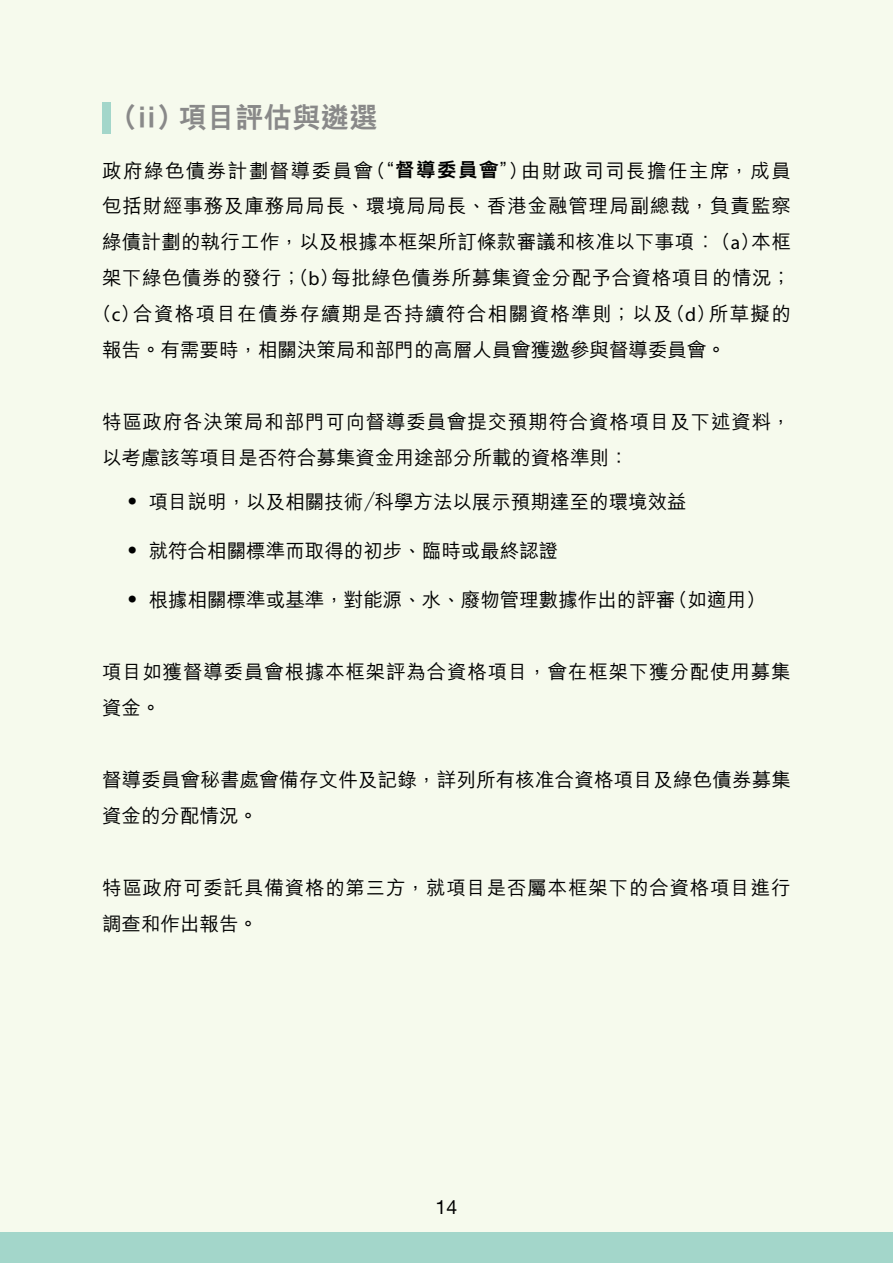
<style>
.page{position:relative;width:893px;height:1263px;background:#f6faed}
.page>*{position:absolute;margin:0;border:0;box-sizing:border-box;transform-origin:0 0}
.t1{font:800 28.5px "M Hei HK";color:#898989}
.t2{font:500 19.5px/36px "M Hei HK";letter-spacing:.025em;color:#000}
.t3{font:500 19.5px "M Hei HK";color:#000}
.t4{font:500 19.5px "M Hei HK";letter-spacing:.07em;color:#000}
.t5{font:500 19.5px "M Hei HK";letter-spacing:.075em;color:#000}
.t6{font:500 19.5px "M Hei HK";letter-spacing:.045em;color:#000}
.t7{font:19.5px "Helvetica Neue LT Std";color:#000}
.s1{font-weight:800}
.s2{font-family:"Myriad Pro";font-weight:400}
.s3{font-family:"Helvetica Neue LT Std";font-weight:700}
</style>
<div class="page">
<div style="left:0;top:1232px;width:893px;height:31px;background:#a3d6ca"></div>
<div style="left:102px;top:102px;width:9px;height:31px;background:#a3d6ca"></div>
<h1 class="t1" style="left:109px;top:103px;width:270px">（ii）項目評估與遴選</h1>
<p class="t5" style="left:102px;top:156px;width:690px">政府綠色債券計劃督導委員會（“<span class="s1">督導委員會</span>”）由財政司司長擔任主席，成員</p>
<p class="t6" style="left:102px;top:191px;width:690px">包括財經事務及庫務局局長、環境局局長、香港金融管理局副總裁，負責監察</p>
<p class="t2" style="left:102px;top:222px;width:690px">綠債計劃的執行工作，以及根據本框架所訂條款審議和核准以下事項︰（<span class="s2">a</span>）本框</p>
<p class="t2" style="left:102px;top:258px;width:690px">架下綠色債券的發行；（<span class="s2">b</span>）每批綠色債券所募集資金分配予合資格項目的情況；</p>
<p class="t4" style="left:92px;top:299px;width:700px">（<span class="s2">c</span>）合資格項目在債券存續期是否持續符合相關資格準則；以及（<span class="s2">d</span>）所草擬的</p>
<p class="t3" style="left:102px;top:335px;width:625px">報告。有需要時，相關決策局和部門的高層人員會獲邀參與督導委員會。</p>
<p class="t2" style="left:102px;top:402px;width:690px">特區政府各決策局和部門可向督導委員會提交預期符合資格項目及下述資料，以考慮該等項目是否符合募集資金用途部分所載的資格準則：</p>
<p class="t3" style="left:128px;top:488px;width:561px"><span class="s3">•</span> 項目說明，以及相關技術／科學方法以展示預期達至的環境效益</p>
<p class="t3" style="left:128px;top:537px;width:432px"><span class="s3">•</span> 就符合相關標準而取得的初步、臨時或最終認證</p>
<p class="t3" style="left:128px;top:585px;width:639px"><span class="s3">•</span> 根據相關標準或基準，對能源、水、廢物管理數據作出的評審（如適用）</p>
<p class="t2" style="left:102px;top:652px;width:690px">項目如獲督導委員會根據本框架評為合資格項目，會在框架下獲分配使用募集資金。</p>
<p class="t2" style="left:102px;top:760px;width:690px">督導委員會秘書處會備存文件及記錄，詳列所有核准合資格項目及綠色債券募集資金的分配情況。</p>
<p class="t2" style="left:102px;top:868px;width:690px">特區政府可委託具備資格的第三方，就項目是否屬本框架下的合資格項目進行調查和作出報告。</p>
<p class="t7" style="left:436px;top:1196px;width:23px">14</p>
</div>
